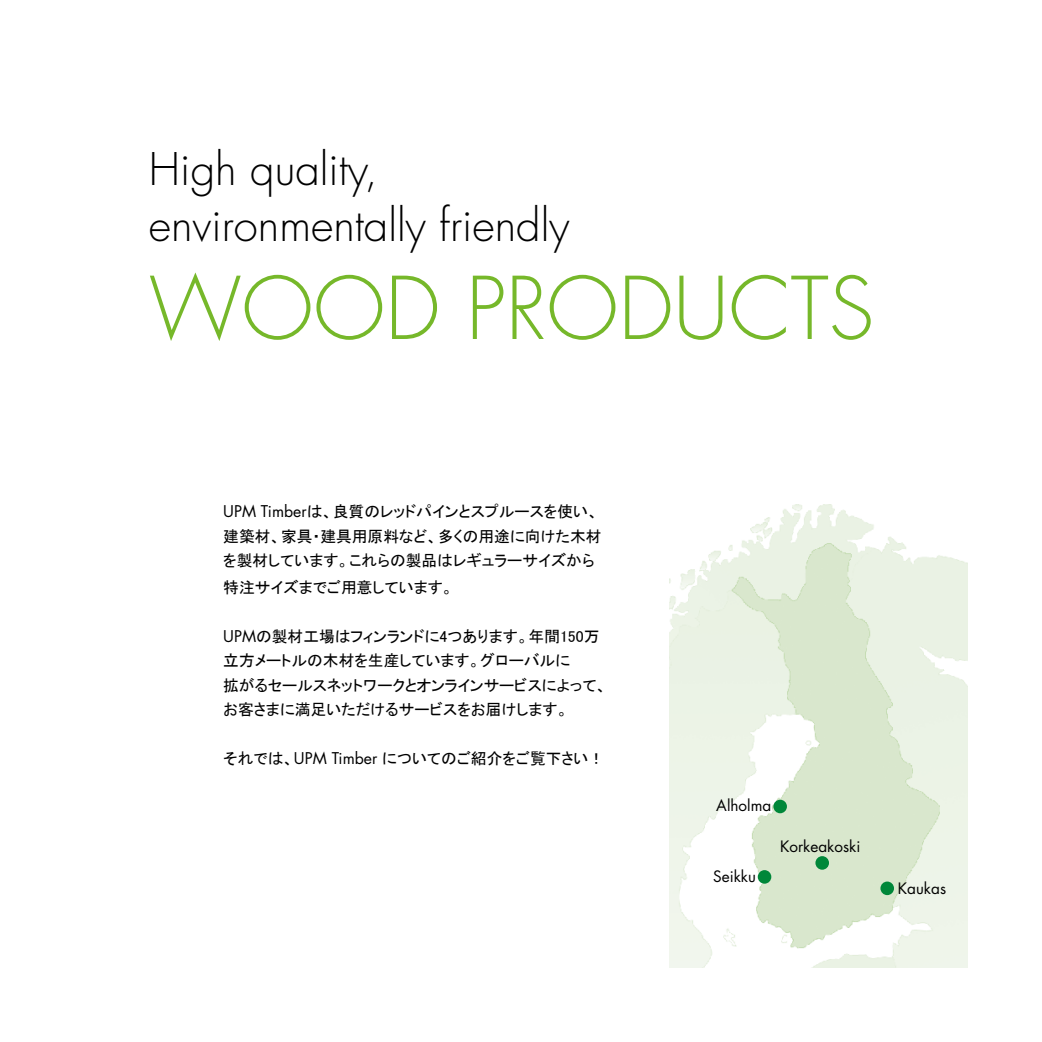
<style>
.page{position:relative;width:1042px;height:1042px;background:#fff}
.page>*{position:absolute;margin:0;border:0;box-sizing:border-box;transform-origin:0 0}
.t1{font:300 84px "Futura Std";color:#76b82a}
.t2{font:300 43.75px/56px "Futura Std";color:#000}
.t3{font:15.75px/24.5px "MS P Gothic";color:#000}
.t4{font:15.4px "Futura Std";color:#000}
.s1{font-family:"Futura Std"}
</style>
<div class="page">
<img style="left:670px;top:504px;width:297px;height:463px">
<div style="left:758px;top:870px;width:13px;height:13px;background:#008739;border-radius:50%"></div>
<div style="left:773px;top:800px;width:14px;height:13px;background:#008739;border-radius:50%"></div>
<div style="left:880px;top:881px;width:14px;height:14px;background:#008739;border-radius:50%"></div>
<div style="left:815px;top:856px;width:14px;height:13px;background:#008739;border-radius:50%"></div>
<h2 class="t2" style="left:149px;top:142px;width:422px">High quality, environmentally friendly</h2>
<h1 class="t1" style="left:149px;top:257px;width:727px">WOOD PRODUCTS</h1>
<p class="t3" style="left:223px;top:499px;width:380px"><span class="s1">UPM Timber</span>は、良質のレッドパインとスプルースを使い、建築材、家具・建具用原料など、多くの用途に向けた木材を製材しています。これらの製品はレギュラーサイズから</p>
<p class="t3" style="left:223px;top:575px;width:232px">特注サイズまでご用意しています。</p>
<p class="t3" style="left:223px;top:624px;width:385px"><span class="s1">UPM</span>の製材工場はフィンランドに4つあります。年間150万立方メートルの木材を生産しています。グローバルに<br>拡がるセールスネットワークとオンラインサービスによって、お客さまに満足いただけるサービスをお届けします。</p>
<p class="t3" style="left:223px;top:746px;width:382px">それでは、<span class="s1">UPM Timber</span> についてのご紹介をご覧下さい！</p>
<p class="t4" style="left:716px;top:795px;width:56px">Alholma</p>
<p class="t4" style="left:713px;top:866px;width:44px">Seikku</p>
<p class="t4" style="left:780px;top:836px;width:82px">Korkeakoski</p>
<p class="t4" style="left:898px;top:878px;width:50px">Kaukas</p>
</div>
